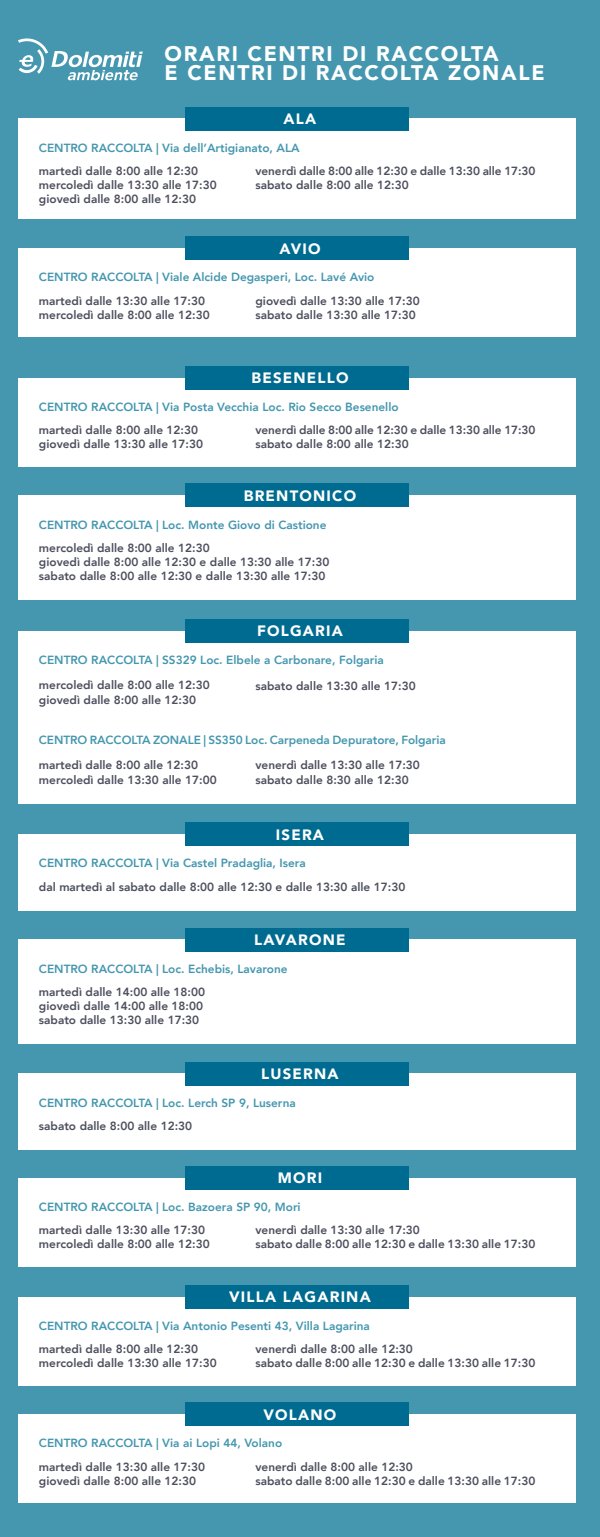
<style>
.page{position:relative;width:600px;height:1537px;background:#4597b0}
.page>*{position:absolute;margin:0;border:0;box-sizing:border-box;transform-origin:0 0}
.t1{font:900 21.1px/19.4px "Avenir";letter-spacing:.08em;color:#fff}
.t2{font:900 15px "Avenir";letter-spacing:.08em;color:#fff}
.t3{font:800 11.8px/14.2px "Avenir";color:#4d4f5e}
.t4{font:800 11.8px "Avenir";color:#4597b0}
</style>
<div class="page">
<div style="left:18px;top:119px;width:558px;height:100px;background:#fff"></div>
<div style="left:18px;top:248px;width:558px;height:89px;background:#fff"></div>
<div style="left:18px;top:378px;width:558px;height:88px;background:#fff"></div>
<div style="left:18px;top:1178px;width:558px;height:89px;background:#fff"></div>
<div style="left:18px;top:1297px;width:558px;height:89px;background:#fff"></div>
<div style="left:18px;top:1414px;width:558px;height:89px;background:#fff"></div>
<div style="left:18px;top:496px;width:558px;height:104px;background:#fff"></div>
<div style="left:18px;top:940px;width:558px;height:104px;background:#fff"></div>
<div style="left:18px;top:834px;width:558px;height:76px;background:#fff"></div>
<div style="left:18px;top:1074px;width:558px;height:76px;background:#fff"></div>
<div style="left:18px;top:631px;width:558px;height:173px;background:#fff"></div>
<div style="left:185px;top:107px;width:223px;height:23px;background:#006b90"></div>
<div style="left:185px;top:236px;width:223px;height:24px;background:#006b90"></div>
<div style="left:185px;top:366px;width:223px;height:23px;background:#006b90"></div>
<div style="left:185px;top:1166px;width:223px;height:23px;background:#006b90"></div>
<div style="left:185px;top:1285px;width:223px;height:23px;background:#006b90"></div>
<div style="left:185px;top:1402px;width:223px;height:24px;background:#006b90"></div>
<div style="left:185px;top:484px;width:223px;height:23px;background:#006b90"></div>
<div style="left:185px;top:928px;width:223px;height:23px;background:#006b90"></div>
<div style="left:185px;top:822px;width:223px;height:24px;background:#006b90"></div>
<div style="left:185px;top:1062px;width:223px;height:23px;background:#006b90"></div>
<div style="left:185px;top:619px;width:223px;height:23px;background:#006b90"></div>
<svg style="left:18px;top:38px;width:125px;height:42px"></svg>
<h1 class="t1" style="left:164px;top:43px;width:382px">ORARI CENTRI DI RACCOLTA<br>E CENTRI DI RACCOLTA ZONALE</h1>
<p class="t2" style="left:284px;top:106px;width:34px">ALA</p>
<p class="t4" style="left:39px;top:137px;width:262px">CENTRO RACCOLTA | Via dell’Artigianato, ALA</p>
<p class="t3" style="left:39px;top:163px;width:179px">martedì dalle 8:00 alle 12:30 mercoledì dalle 13:30 alle 17:30 giovedì dalle 8:00 alle 12:30</p>
<p class="t3" style="left:256px;top:163px;width:282px">venerdì dalle 8:00 alle 12:30 e dalle 13:30 alle 17:30 sabato dalle 8:00 alle 12:30</p>
<p class="t2" style="left:279px;top:236px;width:43px">AVIO</p>
<p class="t4" style="left:39px;top:266px;width:337px">CENTRO RACCOLTA | Viale Alcide Degasperi, Loc. Lavé Avio</p>
<p class="t3" style="left:39px;top:293px;width:172px">martedì dalle 13:30 alle 17:30 mercoledì dalle 8:00 alle 12:30</p>
<p class="t3" style="left:256px;top:293px;width:166px">giovedì dalle 13:30 alle 17:30 sabato dalle 13:30 alle 17:30</p>
<p class="t2" style="left:251px;top:365px;width:99px">BESENELLO</p>
<p class="t4" style="left:39px;top:396px;width:361px">CENTRO RACCOLTA | Via Posta Vecchia Loc. Rio Secco Besenello</p>
<p class="t3" style="left:39px;top:422px;width:166px">martedì dalle 8:00 alle 12:30 giovedì dalle 13:30 alle 17:30</p>
<p class="t3" style="left:256px;top:422px;width:282px">venerdì dalle 8:00 alle 12:30 e dalle 13:30 alle 17:30 sabato dalle 8:00 alle 12:30</p>
<p class="t2" style="left:244px;top:483px;width:114px">BRENTONICO</p>
<p class="t4" style="left:39px;top:514px;width:289px">CENTRO RACCOLTA | Loc. Monte Giovo di Castione</p>
<p class="t3" style="left:39px;top:540px;width:292px">mercoledì dalle 8:00 alle 12:30<br>giovedì dalle 8:00 alle 12:30 e dalle 13:30 alle 17:30 sabato dalle 8:00 alle 12:30 e dalle 13:30 alle 17:30</p>
<p class="t2" style="left:257px;top:618px;width:87px">FOLGARIA</p>
<p class="t4" style="left:39px;top:649px;width:346px">CENTRO RACCOLTA | SS329 Loc. Elbele a Carbonare, Folgaria</p>
<p class="t3" style="left:39px;top:677px;width:172px">mercoledì dalle 8:00 alle 12:30 giovedì dalle 8:00 alle 12:30</p>
<p class="t3" style="left:256px;top:677px;width:162px">sabato dalle 13:30 alle 17:30</p>
<p class="t4" style="left:39px;top:729px;width:408px">CENTRO RACCOLTA ZONALE | SS350 Loc. Carpeneda Depuratore, Folgaria</p>
<p class="t3" style="left:39px;top:757px;width:179px">martedì dalle 8:00 alle 12:30 mercoledì dalle 13:30 alle 17:00</p>
<p class="t3" style="left:256px;top:757px;width:166px">venerdì dalle 13:30 alle 17:30 sabato dalle 8:30 alle 12:30</p>
<p class="t2" style="left:276px;top:822px;width:50px">ISERA</p>
<p class="t4" style="left:39px;top:852px;width:268px">CENTRO RACCOLTA | Via Castel Pradaglia, Isera</p>
<p class="t3" style="left:39px;top:879px;width:368px">dal martedì al sabato dalle 8:00 alle 12:30 e dalle 13:30 alle 17:30</p>
<p class="t2" style="left:254px;top:927px;width:93px">LAVARONE</p>
<p class="t4" style="left:39px;top:958px;width:250px">CENTRO RACCOLTA | Loc. Echebis, Lavarone</p>
<p class="t3" style="left:39px;top:984px;width:168px">martedì dalle 14:00 alle 18:00 giovedì dalle 14:00 alle 18:00 sabato dalle 13:30 alle 17:30</p>
<p class="t2" style="left:261px;top:1061px;width:79px">LUSERNA</p>
<p class="t4" style="left:39px;top:1092px;width:258px">CENTRO RACCOLTA | Loc. Lerch SP 9, Luserna</p>
<p class="t3" style="left:39px;top:1118px;width:155px">sabato dalle 8:00 alle 12:30</p>
<p class="t2" style="left:278px;top:1165px;width:46px">MORI</p>
<p class="t4" style="left:39px;top:1196px;width:263px">CENTRO RACCOLTA | Loc. Bazoera SP 90, Mori</p>
<p class="t3" style="left:39px;top:1222px;width:172px">martedì dalle 13:30 alle 17:30 mercoledì dalle 8:00 alle 12:30</p>
<p class="t3" style="left:256px;top:1222px;width:281px">venerdì dalle 13:30 alle 17:30<br>sabato dalle 8:00 alle 12:30 e dalle 13:30 alle 17:30</p>
<p class="t2" style="left:229px;top:1284px;width:143px">VILLA LAGARINA</p>
<p class="t4" style="left:39px;top:1315px;width:332px">CENTRO RACCOLTA | Via Antonio Pesenti 43, Villa Lagarina</p>
<p class="t3" style="left:39px;top:1341px;width:179px">martedì dalle 8:00 alle 12:30 mercoledì dalle 13:30 alle 17:30</p>
<p class="t3" style="left:256px;top:1341px;width:281px">venerdì dalle 8:00 alle 12:30<br>sabato dalle 8:00 alle 12:30 e dalle 13:30 alle 17:30</p>
<p class="t2" style="left:264px;top:1402px;width:74px">VOLANO</p>
<p class="t4" style="left:39px;top:1432px;width:245px">CENTRO RACCOLTA | Via ai Lopi 44, Volano</p>
<p class="t3" style="left:39px;top:1459px;width:168px">martedì dalle 13:30 alle 17:30 giovedì dalle 8:00 alle 12:30</p>
<p class="t3" style="left:256px;top:1459px;width:281px">venerdì dalle 8:00 alle 12:30<br>sabato dalle 8:00 alle 12:30 e dalle 13:30 alle 17:30</p>
</div>
